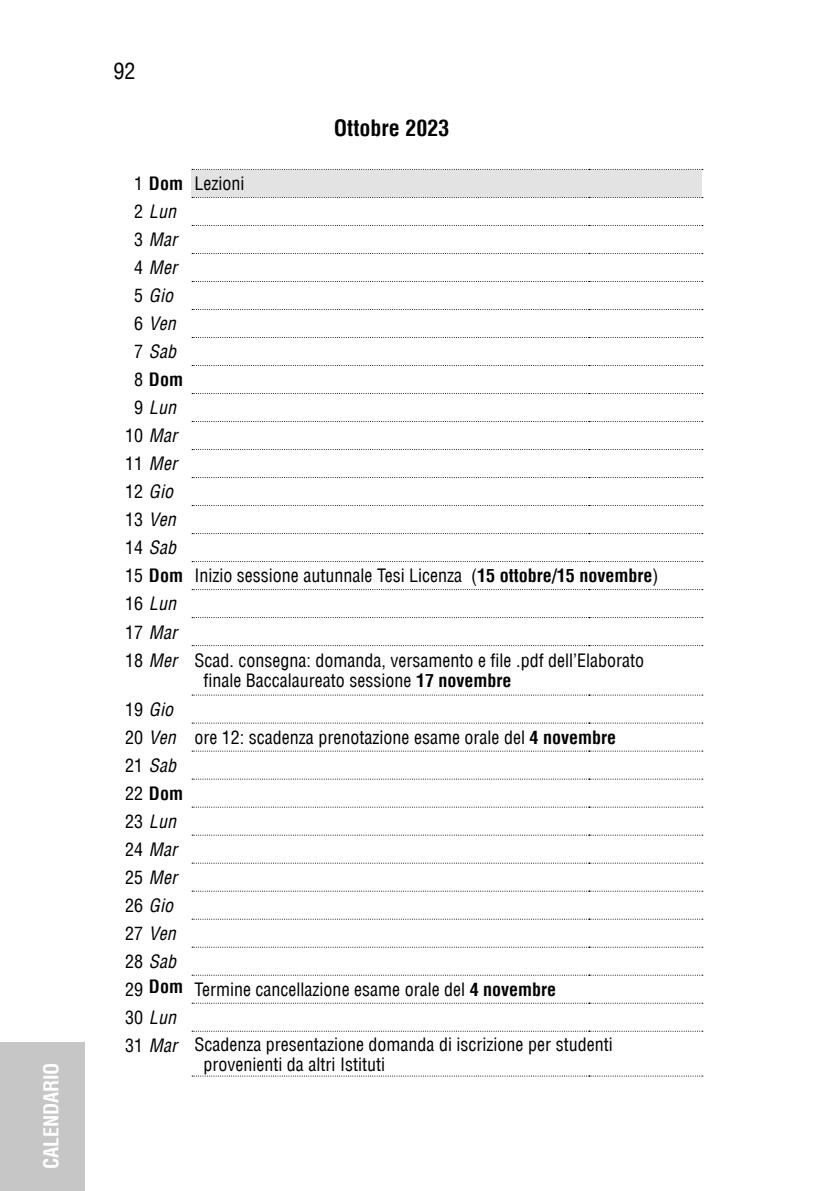
<style>
.page{position:relative;width:823px;height:1191px;background:#fff}
.page>*{position:absolute;margin:0;border:0;box-sizing:border-box;transform-origin:0 0}
.t1{font:700 condensed 22px "Helvetica LT";color:#000}
.t2{font:condensed 22px "Helvetica LT";color:#000}
.t3{font:700 condensed 20px "Helvetica LT";letter-spacing:-.01em;color:#fff}
.t4{font:condensed 18px/27.8px "Helvetica LT";color:#000}
.t5{font:italic condensed 18px "Helvetica LT";color:#000}
.t6{font:700 condensed 18px "Helvetica LT";color:#000}
.s1{font-weight:700}
.s2{font-style:normal}
.s3{font-weight:400}
.s4{font-style:italic}
</style>
<div class="page">
<div style="left:0;top:1042px;width:85px;height:149px;background:#c6c6c6"></div>
<div style="left:191px;top:169px;width:511px;height:28px;background:#e3e3e3"></div>
<svg style="left:192px;top:309px;width:510px;height:1px"></svg>
<svg style="left:192px;top:337px;width:510px;height:1px"></svg>
<svg style="left:192px;top:365px;width:510px;height:1px"></svg>
<svg style="left:192px;top:393px;width:510px;height:1px"></svg>
<svg style="left:192px;top:505px;width:510px;height:1px"></svg>
<svg style="left:192px;top:421px;width:510px;height:1px"></svg>
<svg style="left:192px;top:449px;width:510px;height:1px"></svg>
<svg style="left:192px;top:477px;width:510px;height:1px"></svg>
<svg style="left:192px;top:533px;width:510px;height:1px"></svg>
<svg style="left:192px;top:561px;width:510px;height:1px"></svg>
<svg style="left:192px;top:589px;width:510px;height:1px"></svg>
<svg style="left:192px;top:617px;width:510px;height:1px"></svg>
<svg style="left:192px;top:645px;width:510px;height:1px"></svg>
<svg style="left:192px;top:694px;width:510px;height:1px"></svg>
<svg style="left:192px;top:722px;width:510px;height:1px"></svg>
<svg style="left:192px;top:750px;width:510px;height:1px"></svg>
<svg style="left:192px;top:778px;width:510px;height:1px"></svg>
<svg style="left:192px;top:806px;width:510px;height:1px"></svg>
<svg style="left:192px;top:834px;width:510px;height:1px"></svg>
<svg style="left:192px;top:862px;width:510px;height:1px"></svg>
<svg style="left:192px;top:890px;width:510px;height:1px"></svg>
<svg style="left:192px;top:918px;width:510px;height:1px"></svg>
<svg style="left:192px;top:946px;width:510px;height:1px"></svg>
<svg style="left:192px;top:974px;width:510px;height:1px"></svg>
<svg style="left:192px;top:1002px;width:510px;height:1px"></svg>
<svg style="left:192px;top:1030px;width:510px;height:1px"></svg>
<svg style="left:192px;top:1075px;width:510px;height:1px"></svg>
<svg style="left:192px;top:169px;width:510px;height:1px"></svg>
<svg style="left:192px;top:197px;width:510px;height:1px"></svg>
<svg style="left:192px;top:225px;width:510px;height:1px"></svg>
<svg style="left:192px;top:253px;width:510px;height:1px"></svg>
<svg style="left:192px;top:281px;width:510px;height:1px"></svg>
<p class="t3" style="left:39px;top:1168px;width:107px;rotate:-90deg">CALENDARIO</p>
<p class="t2" style="left:113px;top:57px;width:23px">92</p>
<p class="t1" style="left:333px;top:114px;width:117px">Ottobre 2023</p>
<p class="t4" style="left:134px;top:170px;width:112px">1 <span class="s1">Dom</span> Lezioni</p>
<p class="t5" style="left:134px;top:200px;width:43px"><span class="s2">2</span> Lun</p>
<p class="t5" style="left:134px;top:228px;width:44px"><span class="s2">3</span> Mar</p>
<p class="t5" style="left:134px;top:256px;width:44px"><span class="s2">4</span> Mer</p>
<p class="t5" style="left:134px;top:284px;width:40px"><span class="s2">5</span> Gio</p>
<p class="t5" style="left:134px;top:312px;width:43px"><span class="s2">6</span> Ven</p>
<p class="t5" style="left:134px;top:340px;width:43px"><span class="s2">7</span> Sab</p>
<p class="t6" style="left:134px;top:368px;width:50px"><span class="s3">8</span> Dom</p>
<p class="t5" style="left:134px;top:396px;width:43px"><span class="s2">9</span> Lun</p>
<p class="t5" style="left:125px;top:424px;width:53px"><span class="s2">10</span> Mar</p>
<p class="t5" style="left:125px;top:452px;width:53px"><span class="s2">11</span> Mer</p>
<p class="t5" style="left:125px;top:480px;width:49px"><span class="s2">12</span> Gio</p>
<p class="t5" style="left:125px;top:508px;width:52px"><span class="s2">13</span> Ven</p>
<p class="t5" style="left:125px;top:536px;width:52px"><span class="s2">14</span> Sab</p>
<p class="t4" style="left:125px;top:562px;width:534px">15 <span class="s1">Dom</span> Inizio sessione autunnale Tesi Licenza (<span class="s1">15 ottobre/15 novembre</span>)</p>
<p class="t5" style="left:125px;top:592px;width:52px"><span class="s2">16</span> Lun</p>
<p class="t5" style="left:125px;top:620px;width:53px"><span class="s2">17</span> Mar</p>
<p class="t4" style="left:125px;top:646px;width:520px">18 <span class="s4">Mer</span> Scad. consegna: domanda, versamento e file .pdf dell’Elaborato</p>
<p class="t4" style="left:203px;top:666px;width:309px">finale Baccalaureato sessione <span class="s1">17 novembre</span></p>
<p class="t4" style="left:125px;top:695px;width:492px">19 <span class="s4">Gio<br></span>20 <span class="s4">Ven</span> ore 12: scadenza prenotazione esame orale del <span class="s1">4 novembre<br></span>21 <span class="s4">Sab<br></span>22 <span class="s1">Dom<br></span>23 <span class="s4">Lun<br></span>24 <span class="s4">Mar<br></span>25 <span class="s4">Mer<br></span>26 <span class="s4">Gio<br></span>27 <span class="s4">Ven<br></span>28 <span class="s4">Sab<br></span>29 <sup>Dom</sup> Termine cancellazione esame orale del <span class="s1">4 novembre<br></span>30 <span class="s4">Lun<br></span>31 <span class="s4">Mar</span> Scadenza presentazione domanda di iscrizione per studenti</p>
<p class="t4" style="left:203px;top:1050px;width:183px">provenienti da altri Istituti</p>
</div>
